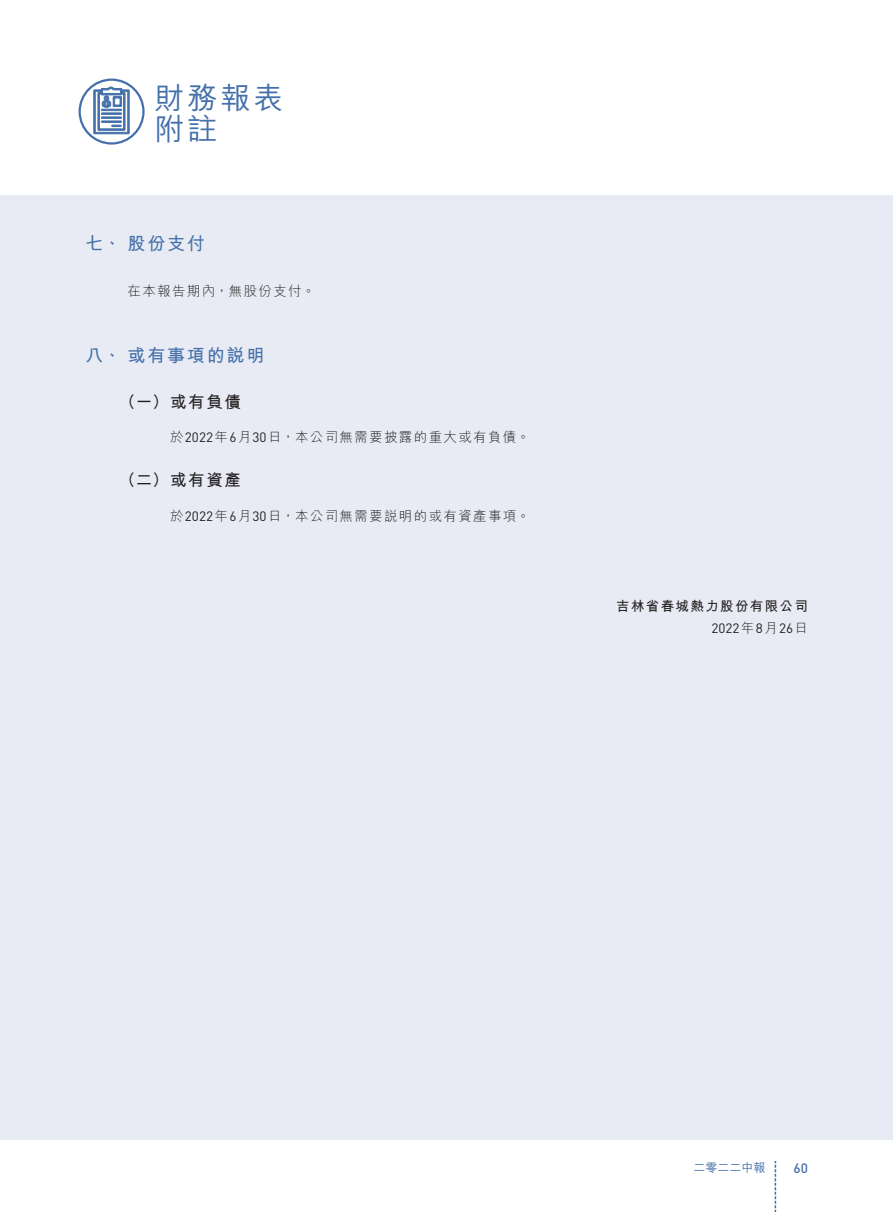
<style>
.page{position:relative;width:893px;height:1212px;background:#fff}
.page>*{position:absolute;margin:0;border:0;box-sizing:border-box;transform-origin:0 0}
.t1{font:500 30px/30px "M Hei HK";letter-spacing:.1em;color:#4470aa}
.t2{font:700 18px "M Hei HK";letter-spacing:.1em;color:#4470aa}
.t3{font:700 16.5px "M Hei HK";letter-spacing:.1em;color:#231f20}
.t4{font:300 13.5px "M Hei HK";letter-spacing:.1em;color:#231f20}
.t5{font:700 13.5px "M Hei HK";letter-spacing:.1em;color:#231f20}
.t6{font:13.5px "DIN Pro";color:#231f20}
.t7{font:500 13.5px "DIN Pro";color:#4470aa}
.t8{font:500 12px "M Hei HK";color:#4470aa}
.s1{font-family:"DIN Pro";font-weight:400}
.s2{font-family:"M Hei HK";font-weight:300}
</style>
<div class="page">
<div style="left:0;top:196px;width:893px;height:944px;background:#e8ebf4"></div>
<svg style="left:775px;top:1161px;width:1px;height:51px"></svg>
<svg style="left:93px;top:87px;width:37px;height:47px"></svg>
<div style="left:79px;top:79px;width:66px;height:66px;border:2px solid #4470aa;border-radius:50%"></div>
<h1 class="t1" style="left:154px;top:81px;width:130px">財務報表附註</h1>
<h2 class="t2" style="left:85px;top:230px;width:121px">七、股份支付</h2>
<p class="t4" style="left:128px;top:284px;width:189px">在本報告期內，無股份支付。</p>
<h2 class="t2" style="left:85px;top:343px;width:181px">八、或有事項的說明</h2>
<p class="t3" style="left:119px;top:390px;width:123px">（一）或有負債</p>
<p class="t4" style="left:170px;top:430px;width:361px">於<span class="s1">2022</span>年<span class="s1">6</span>月<span class="s1">30</span>日，本公司無需要披露的重大或有負債。</p>
<p class="t3" style="left:119px;top:468px;width:123px">（二）或有資產</p>
<p class="t4" style="left:170px;top:509px;width:361px">於<span class="s1">2022</span>年<span class="s1">6</span>月<span class="s1">30</span>日，本公司無需要說明的或有資產事項。</p>
<p class="t5" style="left:616px;top:596px;width:193px">吉林省春城熱力股份有限公司</p>
<p class="t6" style="left:711px;top:619px;width:98px">2022<span class="s2">年</span>8<span class="s2">月</span>26<span class="s2">日</span></p>
<p class="t8" style="left:693px;top:1158px;width:73px">二零二二中報</p>
<p class="t7" style="left:793px;top:1158px;width:16px">60</p>
</div>
